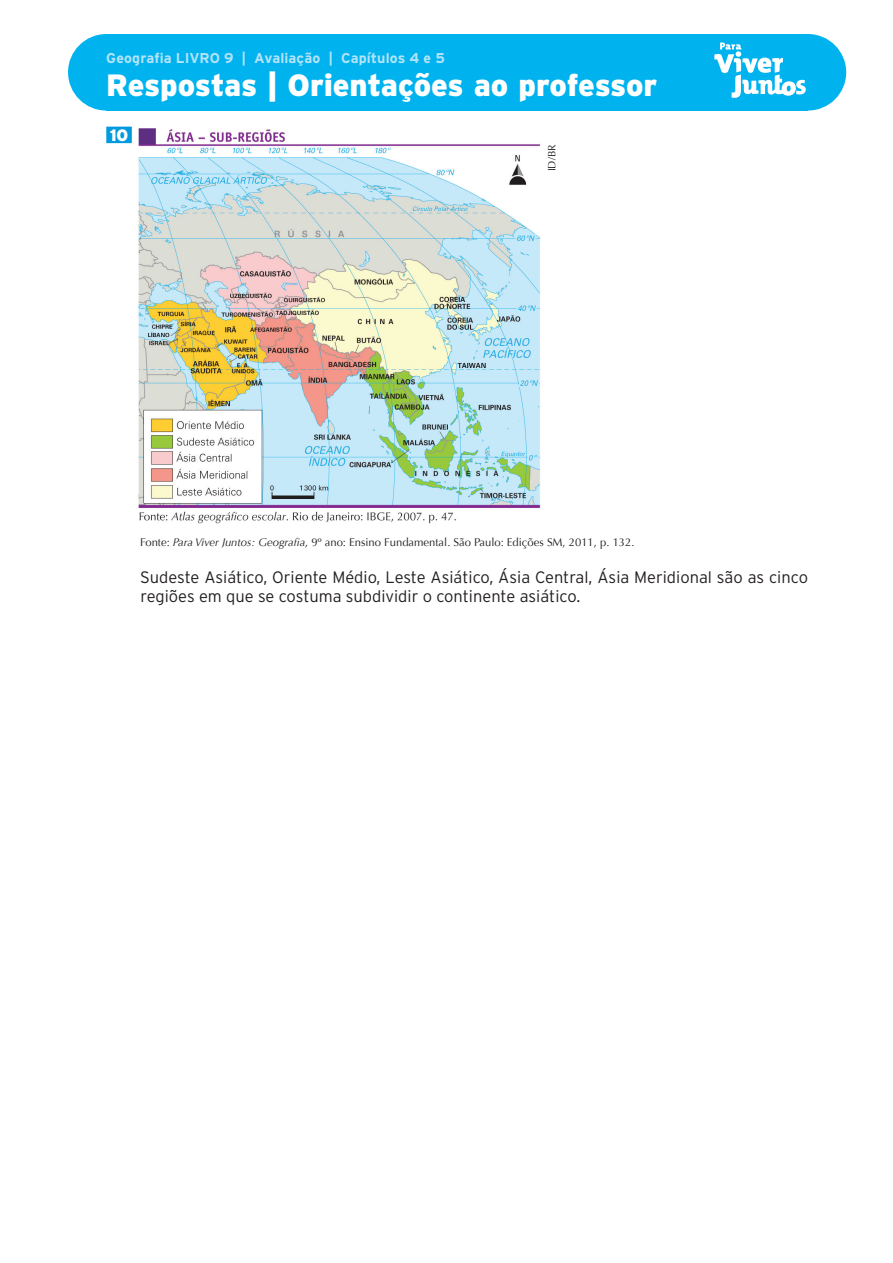
<style>
.page{position:relative;width:893px;height:1263px;background:#fff}
.page>*{position:absolute;margin:0;border:0;box-sizing:border-box;transform-origin:0 0}
.t1{font:900 30.75px "Interstate";letter-spacing:-.01em;color:#fff}
.t2{font:300 16.5px/18.8px "Interstate";color:#231f20}
.t3{font:900 16.5px "Interstate";color:#fff}
.t4{font:700 14.25px "Interstate";letter-spacing:.005em;color:#b3e3f9}
.t5{font:11.25px "Optima";color:#231f20}
.t6{font:10.5px "Optima";color:#231f20}
.s1{font-style:italic}
</style>
<div class="page">
<div style="left:770px;top:34px;width:76px;height:77px;background:#00b3ef;border-radius:50%"></div>
<div style="left:68px;top:34px;width:77px;height:77px;background:#00b3ef;border-radius:50%"></div>
<div style="left:106px;top:34px;width:702px;height:77px;background:#00b3ef"></div>
<svg style="left:714px;top:43px;width:92px;height:55px"></svg>
<img style="left:138px;top:128px;width:403px;height:396px">
<div style="left:106px;top:127px;width:26px;height:16px;background:#009bde"></div>
<p class="t4" style="left:106px;top:50px;width:340px">Geografia LIVRO 9 | Avaliação | Capítulos 4 e 5</p>
<h1 class="t1" style="left:106px;top:67px;width:553px">Respostas | Orientações ao professor</h1>
<p class="t3" style="left:110px;top:126px;width:20px">10</p>
<p class="t6" style="left:546px;top:171px;width:28px;rotate:-90deg">ID/BR</p>
<p class="t5" style="left:140px;top:536px;width:496px">Fonte: <span class="s1">Para Viver Juntos: Geografia</span>, 9º ano: Ensino Fundamental. São Paulo: Edições SM, 2011, p. 132.</p>
<p class="t2" style="left:140px;top:568px;width:669px">Sudeste Asiático, Oriente Médio, Leste Asiático, Ásia Central, Ásia Meridional são as cinco regiões em que se costuma subdividir o continente asiático.</p>
</div>
